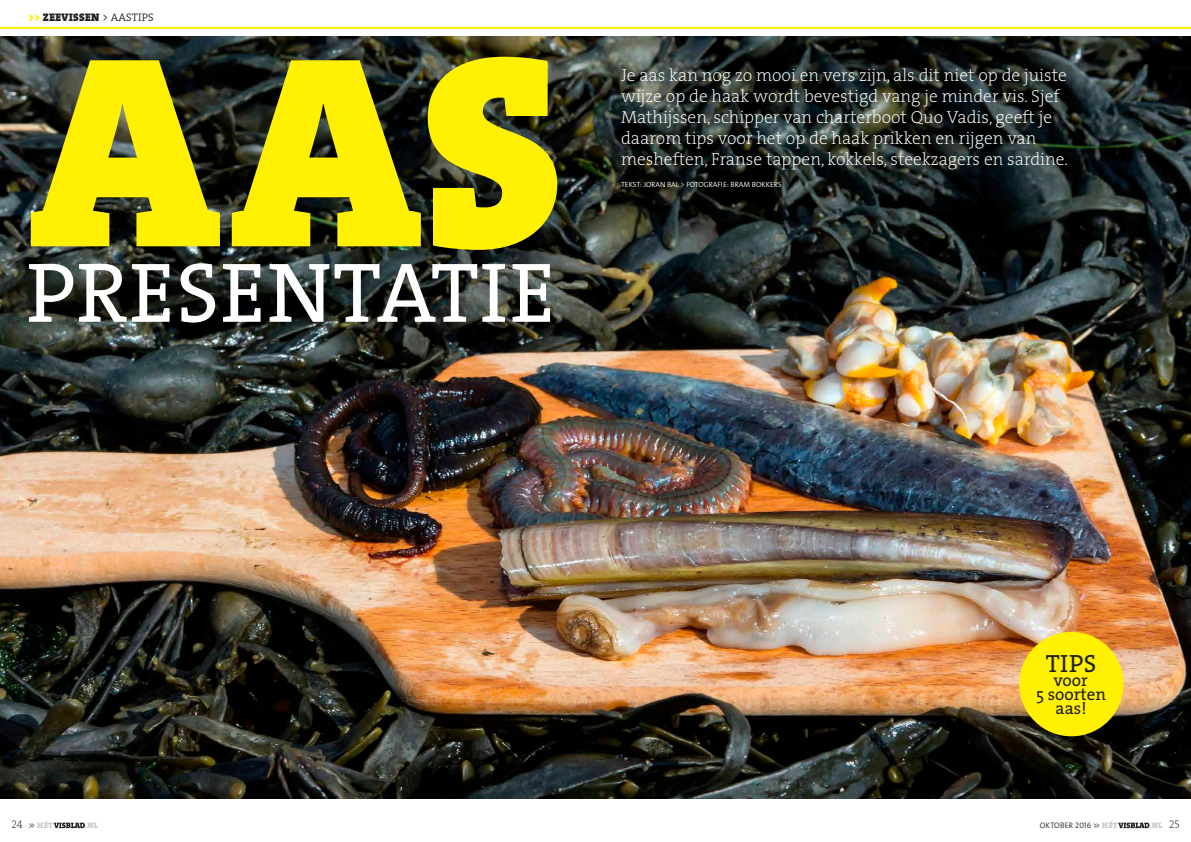
<style>
.page{position:relative;width:1191px;height:842px;background:#fff}
.page>*{position:absolute;margin:0;border:0;box-sizing:border-box;transform-origin:0 0}
.t1{font:275.5px "The Serif HP9 Blk";color:#fff101}
.t2{font:85.5px "The Serif HP5 Plain";letter-spacing:.015em;color:#fff}
.t3{font:25px "The Serif HP5 Plain";color:#231f20}
.t4{font:17.5px/21px "The Serif HP2 Ex Lig";color:#fff}
.t5{font:17px/14px "The Serif HP5 Plain";color:#231f20;text-align:center}
.t6{font:11px "The Serif HP9 Blk";letter-spacing:.015em;color:#231f20}
.t7{font:300 8px "The Sans Os F";letter-spacing:.015em;color:#231f20}
.t8{font:8px "The Serif HP9 Blk";letter-spacing:.03em;color:#cdc9c8}
.t9{font:300 7.5px "The Sans Os F";color:#fff}
.s1{color:#fff101}
.s2{font-family:"The Serif HP4 Se Lig"}
.s3{font-family:"The Serif HP2 Ex Lig";font-size:11px;color:#231f20}
.s4{font-family:"The Sans Os F";font-weight:300;color:#231f20}
.s5{font-family:"The Serif HP9 Blk";font-weight:400;color:#cdc9c8}
</style>
<div class="page">
<img style="left:0;top:36px;width:1191px;height:763px">
<svg style="left:54px;top:822px;width:31px;height:6px"></svg>
<svg style="left:1118px;top:822px;width:31px;height:6px"></svg>
<hr style="left:0;top:27px;width:1191px;height:2px;background:#fff101">
<div style="left:1019px;top:632px;width:104px;height:104px;background:#fff101;border-radius:50%"></div>
<p class="t6" style="left:28px;top:10px;width:127px"><span class="s1">&gt;&gt;</span> ZEEVISSEN <span class="s2">&gt; AASTIPS</span></p>
<h1 class="t1" style="left:28px;top:-35px;width:535px">AAS</h1>
<h2 class="t2" style="left:27px;top:237px;width:530px">PRESENTATIE</h2>
<p class="t4" style="left:621px;top:65px;width:448px">Je aas kan nog zo mooi en vers zijn, als dit niet op de juiste wijze op de haak wordt bevestigd vang je minder vis. Sjef Mathijssen, schipper van charterboot Quo Vadis, geeft je daarom tips voor het op de haak prikken en rijgen van mesheften, Franse tappen, kokkels, steekzagers en sardine.</p>
<p class="t9" style="left:621px;top:180px;width:162px">TEKST: JORAN BAL &gt; FOTOGRAFIE: BRAM BOKKERS</p>
<h3 class="t3" style="left:1046px;top:648px;width:52px">TIPS</h3>
<p class="t5" style="left:1036px;top:674px;width:72px">voor<br>5 soorten aas!</p>
<p class="t8" style="left:11px;top:820px;width:43px"><span class="s3">24</span> <span class="s4">&gt;&gt;</span> HÉT</p>
<p class="t8" style="left:85px;top:820px;width:15px">.NL</p>
<p class="t7" style="left:1039px;top:820px;width:79px">OKTOBER 2016 &gt;&gt; <span class="s5">HÉT</span></p>
<p class="t8" style="left:1149px;top:820px;width:32px">.NL <span class="s3">25</span></p>
</div>
